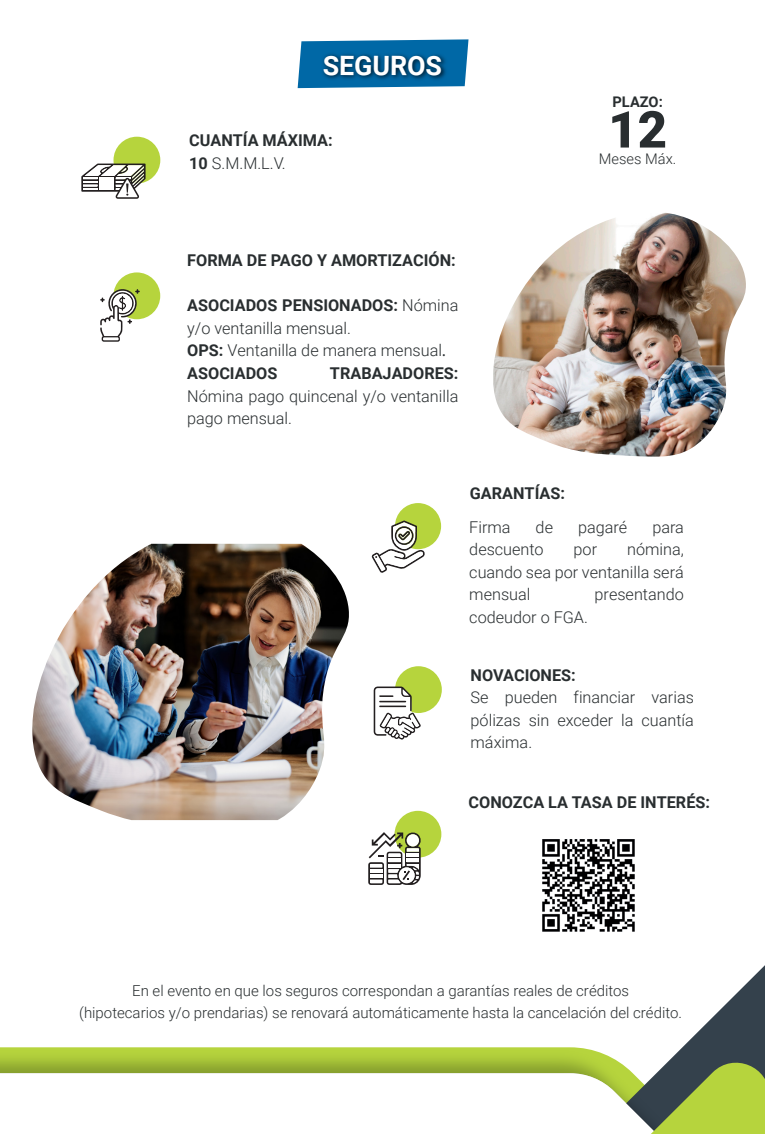
<style>
.page{position:relative;width:765px;height:1134px;background:#fff}
.page>*{position:absolute;margin:0;border:0;box-sizing:border-box;transform-origin:0 0}
.t1{font:900 50.88px "Roboto";color:#292e30}
.t2{font:700 26.75px "Roboto";letter-spacing:-.005em;color:#fff}
.t3{font:300 16.25px/22.5px "Roboto";color:#292e30;text-align:justify}
.t4{font:700 16.25px/22.5px "Roboto";color:#292e30}
.t5{font:300 15px/22.5px "Roboto";color:#292e30;text-align:center}
.t6{font:300 14.62px "Roboto";color:#292e30}
.t7{font:700 14.62px "Roboto";color:#292e30}
.s1{font-weight:300}
.s2{font-weight:700}
.s3{font-family:"Myriad Pro";font-weight:400}
</style>
<div class="page">
<svg style="left:298px;top:39px;width:171px;height:49px;background:#2980b4"></svg>
<img style="left:317px;top:46px;width:133px;height:42px">
<div style="left:114px;top:137px;width:46px;height:46px;background:#b6d43d;border-radius:50%"></div>
<svg style="left:81px;top:164px;width:65px;height:35px"></svg>
<div style="left:395px;top:666px;width:47px;height:47px;background:#b6d43d;border-radius:50%"></div>
<svg style="left:374px;top:686px;width:47px;height:53px"></svg>
<div style="left:113px;top:272px;width:47px;height:47px;background:#b6d43d;border-radius:50%"></div>
<svg style="left:100px;top:289px;width:40px;height:53px"></svg>
<div style="left:395px;top:503px;width:46px;height:46px;background:#b6d43d;border-radius:50%"></div>
<svg style="left:371px;top:520px;width:54px;height:53px"></svg>
<div style="left:395px;top:811px;width:46px;height:47px;background:#b6d43d;border-radius:50%"></div>
<svg style="left:368px;top:832px;width:54px;height:53px"></svg>
<img style="left:32px;top:544px;width:317px;height:276px">
<img style="left:493px;top:212px;width:253px;height:245px">
<img style="left:0;top:1047px;width:575px;height:26px">
<svg style="left:0;top:1073px;width:575px;height:1px"></svg>
<svg style="left:575px;top:965px;width:190px;height:169px"></svg>
<img style="left:542px;top:839px;width:93px;height:93px">
<h2 class="t2" style="left:323px;top:50px;width:121px">SEGUROS</h2>
<p class="t4" style="left:189px;top:129px;width:145px">CUANTÍA MÁXIMA:<br>10 <span class="s1">S.M.M.L.V.</span></p>
<p class="t7" style="left:613px;top:93px;width:52px">PLAZO:</p>
<h1 class="t1" style="left:608px;top:100px;width:60px">12</h1>
<p class="t6" style="left:599px;top:153px;width:79px">Meses Máx.</p>
<p class="t4" style="left:187px;top:250px;width:270px">FORMA DE PAGO Y AMORTIZACIÓN:</p>
<p class="t3" style="left:187px;top:296px;width:273px;text-align:left"><span class="s2">ASOCIADOS PENSIONADOS:</span> Nómina y/o ventanilla mensual.<br><span class="s2">OPS:</span> Ventanilla de manera mensual<span class="s3">.<br></span><span class="s2">ASOCIADOS</span></p>
<p class="t4" style="left:330px;top:362px;width:130px">TRABAJADORES:</p>
<p class="t3" style="left:187px;top:386px;width:273px">Nómina pago quincenal y/o ventanilla pago mensual.</p>
<p class="t4" style="left:470px;top:482px;width:97px">GARANTÍAS:</p>
<p class="t3" style="left:469px;top:517px;width:43px">Firma</p>
<p class="t3" style="left:536px;top:517px;width:19px">de</p>
<p class="t3" style="left:578px;top:517px;width:51px">pagaré</p>
<p class="t3" style="left:652px;top:517px;width:33px">para</p>
<p class="t3" style="left:469px;top:539px;width:76px">descuento</p>
<p class="t3" style="left:574px;top:539px;width:25px">por</p>
<p class="t3" style="left:469px;top:539px;width:216px;text-indent:158px">nómina, cuando sea por ventanilla será mensual</p>
<p class="t3" style="left:595px;top:585px;width:91px">presentando</p>
<p class="t3" style="left:469px;top:607px;width:120px">codeudor o FGA.</p>
<p class="t4" style="left:471px;top:664px;width:107px">NOVACIONES:</p>
<p class="t3" style="left:471px;top:687px;width:225px">Se pueden financiar varias pólizas sin exceder la cuantía máxima.</p>
<p class="t4" style="left:469px;top:791px;width:243px">CONOZCA LA TASA DE INTERÉS:</p>
<p class="t5" style="left:79px;top:980px;width:604px">En el evento en que los seguros correspondan a garantías reales de créditos<br>(hipotecarios y/o prendarias) se renovará automáticamente hasta la cancelación del crédito.</p>
</div>
